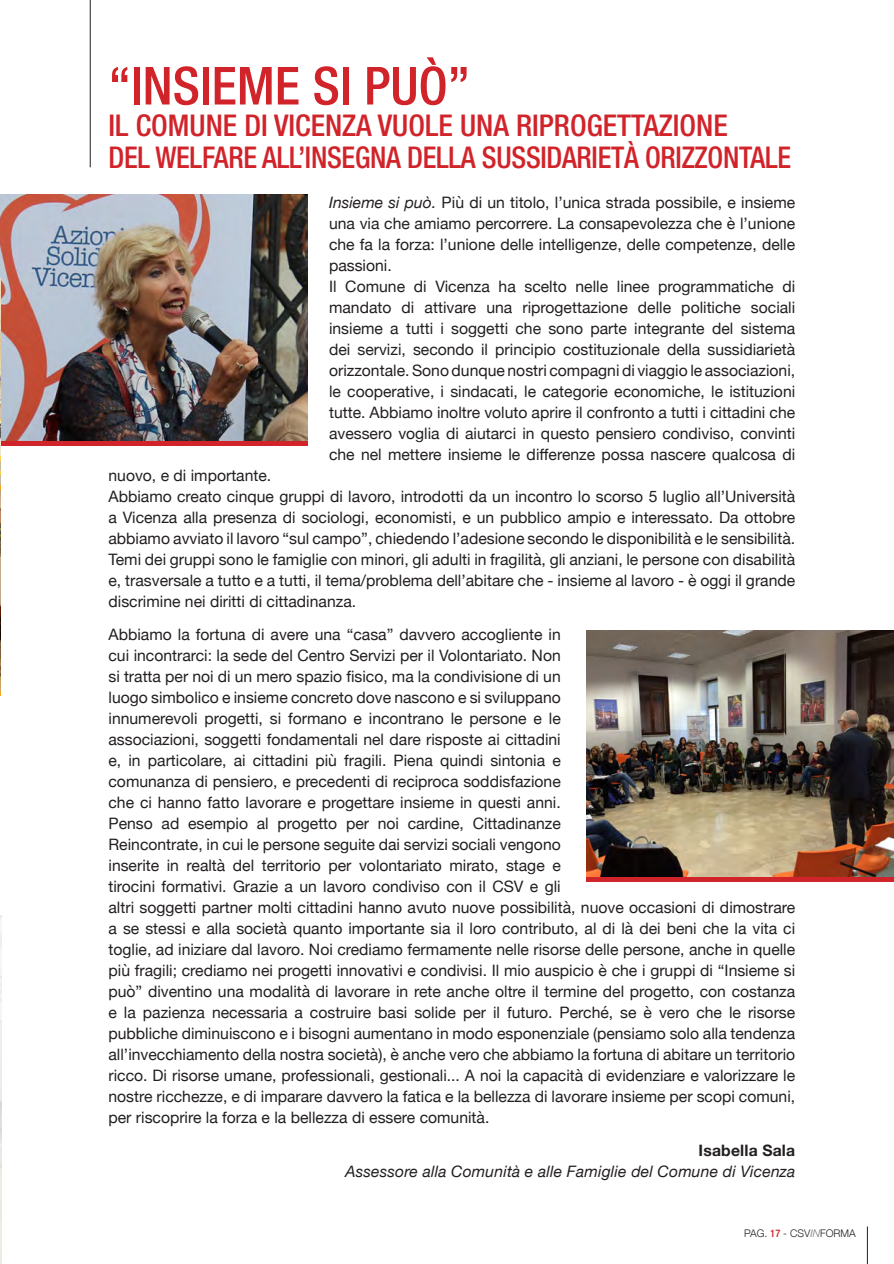
<style>
.page{position:relative;width:894px;height:1264px;background:#fff}
.page>*{position:absolute;margin:0;border:0;box-sizing:border-box;transform-origin:0 0}
.t1{font:500 condensed 52.5px "Helvetica Neue";color:#d1232a}
.t2{font:500 condensed 30px "Helvetica Neue";letter-spacing:-.01em;color:#d1232a;scale:.95 1}
.t3{font:500 condensed 30px "Helvetica Neue";letter-spacing:-.01em;color:#d1232a}
.t4{font:15.75px/21px "Helvetica Neue";color:#231f20;text-align:justify}
.t5{font:italic 15.75px "Helvetica Neue";letter-spacing:.01em;color:#231f20}
.t6{font:700 15.75px "Helvetica Neue";letter-spacing:.01em;color:#231f20}
.t7{font:300 10.5px "Helvetica Neue";color:#231f20}
.s1{font-style:italic}
.s2{font-weight:500;font-stretch:condensed;color:#d1232a}
.s3{font-style:italic;color:#6c6d70}
</style>
<div class="page">
<hr style="left:867px;top:1226px;width:1px;height:38px;background:#231f20">
<hr style="left:90px;top:0;width:1px;height:167px;background:#231f20">
<img style="left:1px;top:195px;width:307px;height:246px">
<img style="left:586px;top:631px;width:307px;height:246px">
<div style="left:586px;top:877px;width:307px;height:5px;background:#d1232a"></div>
<div style="left:1px;top:441px;width:307px;height:5px;background:#d1232a"></div>
<img style="left:0;top:490px;width:1px;height:201px">
<img style="left:0;top:278px;width:1px;height:207px">
<p class="t1" style="left:109px;top:55px;width:363px">“INSIEME SI PUÒ”</p>
<p class="t3" style="left:109px;top:107px;width:621px">IL COMUNE DI VICENZA VUOLE UNA RIPROGETTAZIONE</p>
<p class="t2" style="left:109px;top:139px;width:720px">DEL WELFARE ALL’INSEGNA DELLA SUSSIDARIETÀ ORIZZONTALE</p>
<p class="t4" style="left:329px;top:193px;width:468px"><span class="s1">Insieme si può.</span> Più di un titolo, l’unica strada possibile, e insieme una via che amiamo percorrere. La consapevolezza che è l’unione che fa la forza: l’unione delle intelligenze, delle competenze, delle passioni.</p>
<p class="t4" style="left:329px;top:277px;width:468px">Il Comune di Vicenza ha scelto nelle linee programmatiche di mandato di attivare una riprogettazione delle politiche sociali insieme a tutti i soggetti che sono parte integrante del sistema dei servizi, secondo il principio costituzionale della sussidiarietà orizzontale. Sono dunque nostri compagni di viaggio le associazioni, le cooperative, i sindacati, le categorie economiche, le istituzioni tutte. Abbiamo inoltre voluto aprire il confronto a tutti i cittadini che avessero voglia di aiutarci in questo pensiero condiviso, convinti che nel mettere insieme le differenze possa nascere qualcosa di</p>
<p class="t4" style="left:109px;top:466px;width:164px">nuovo, e di importante.</p>
<p class="t4" style="left:109px;top:487px;width:688px">Abbiamo creato cinque gruppi di lavoro, introdotti da un incontro lo scorso 5 luglio all’Università a Vicenza alla presenza di sociologi, economisti, e un pubblico ampio e interessato. Da ottobre abbiamo avviato il lavoro “sul campo”, chiedendo l’adesione secondo le disponibilità e le sensibilità.<br>Temi dei gruppi sono le famiglie con minori, gli adulti in fragilità, gli anziani, le persone con disabilità e, trasversale a tutto e a tutti, il tema/problema dell’abitare che - insieme al lavoro - è oggi il grande discrimine nei diritti di cittadinanza.</p>
<p class="t4" style="left:109px;top:625px;width:688px;text-align:left">Abbiamo la fortuna di avere una “casa” davvero accogliente in<br>cui incontrarci: la sede del Centro Servizi per il Volontariato. Non<br>si tratta per noi di un mero spazio fisico, ma la condivisione di un<br>luogo simbolico e insieme concreto dove nascono e si sviluppano<br>innumerevoli progetti, si formano e incontrano le persone e le<br>associazioni, soggetti fondamentali nel dare risposte ai cittadini<br>e, in particolare, ai cittadini più fragili. Piena quindi sintonia e<br>comunanza di pensiero, e precedenti di reciproca soddisfazione<br>che ci hanno fatto lavorare e progettare insieme in questi anni.<br>Penso ad esempio al progetto per noi cardine, Cittadinanze<br>Reincontrate, in cui le persone seguite dai servizi sociali vengono<br>inserite in realtà del territorio per volontariato mirato, stage e<br>tirocini formativi. Grazie a un lavoro condiviso con il CSV e gli<br>altri soggetti partner molti cittadini hanno avuto nuove possibilità, nuove occasioni di dimostrare a se stessi e alla società quanto importante sia il loro contributo, al di là dei beni che la vita ci toglie, ad iniziare dal lavoro. Noi crediamo fermamente nelle risorse delle persone, anche in quelle più fragili; crediamo nei progetti innovativi e condivisi. Il mio auspicio è che i gruppi di “Insieme si può” diventino una modalità di lavorare in rete anche oltre il termine del progetto, con costanza e la pazienza necessaria a costruire basi solide per il futuro. Perché, se è vero che le risorse pubbliche diminuiscono e i bisogni aumentano in modo esponenziale (pensiamo solo alla tendenza all’invecchiamento della nostra società), è anche vero che abbiamo la fortuna di abitare un territorio ricco. Di risorse umane, professionali, gestionali... A noi la capacità di evidenziare e valorizzare le nostre ricchezze, e di imparare davvero la fatica e la bellezza di lavorare insieme per scopi comuni, per riscoprire la forza e la bellezza di essere comunità.</p>
<p class="t6" style="left:699px;top:1138px;width:98px">Isabella Sala</p>
<p class="t5" style="left:345px;top:1160px;width:452px">Assessore alla Comunità e alle Famiglie del Comune di Vicenza</p>
<p class="t7" style="left:744px;top:1224px;width:113px">PAG. <span class="s2">17</span> - CSV<span class="s3">IN</span>FORMA</p>
</div>
